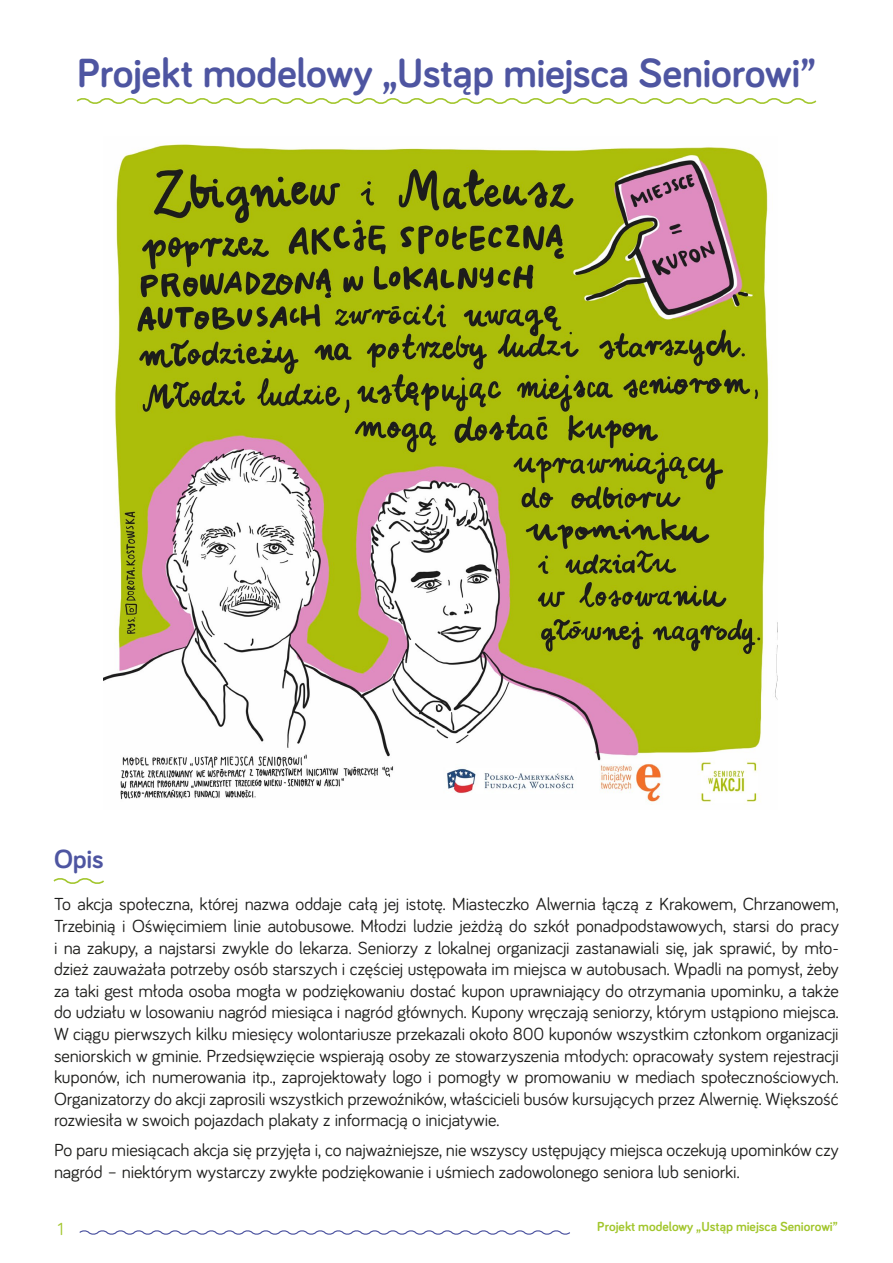
<style>
.page{position:relative;width:893px;height:1263px;background:#fff}
.page>*{position:absolute;margin:0;border:0;box-sizing:border-box;transform-origin:0 0}
.t1{font:700 42px "Bariol";letter-spacing:-.01em;color:#4e55a1}
.t2{font:700 27px "Bariol";color:#4e55a1}
.t3{font:18px/21.6px "Bariol";letter-spacing:-.01em;color:#1d1d1b;text-align:justify}
.t4{font:18px "Bariol";color:#a2c62c}
.t5{font:700 13.5px "Bariol";color:#a2c62c}
</style>
<div class="page">
<svg style="left:79px;top:1230px;width:491px;height:5px"></svg>
<svg style="left:53px;top:878px;width:51px;height:6px"></svg>
<img style="left:104px;top:144px;width:673px;height:660px">
<svg style="left:76px;top:98px;width:741px;height:6px"></svg>
<h1 class="t1" style="left:77px;top:45px;width:740px">Projekt modelowy „Ustąp miejsca Seniorowi”</h1>
<h2 class="t2" style="left:54px;top:840px;width:51px">Opis</h2>
<p class="t3" style="left:54px;top:892px;width:786px">To akcja społeczna, której nazwa oddaje całą jej istotę. Miasteczko Alwernia łączą z Krakowem, Chrzanowem, Trzebinią i Oświęcimiem linie autobusowe. Młodzi ludzie jeżdżą do szkół ponadpodstawowych, starsi do pracy i na zakupy, a najstarsi zwykle do lekarza. Seniorzy z lokalnej organizacji zastanawiali się, jak sprawić, by mło&shy;dzież zauważała potrzeby osób starszych i częściej ustępowała im miejsca w autobusach. Wpadli na pomysł, żeby za taki gest młoda osoba mogła w podziękowaniu dostać kupon uprawniający do otrzymania upominku, a także do udziału w losowaniu nagród miesiąca i nagród głównych. Kupony wręczają seniorzy, którym ustąpiono miejsca.<br>W ciągu pierwszych kilku miesięcy wolontariusze przekazali około 800 kuponów wszystkim członkom organizacji seniorskich w gminie. Przedsięwzięcie wspierają osoby ze stowarzyszenia młodych: opracowały system rejestracji kuponów, ich numerowania itp., zaprojektowały logo i pomogły w promowaniu w mediach społecznościowych.<br>Organizatorzy do akcji zaprosili wszystkich przewoźników, właścicieli busów kursujących przez Alwernię. Większość rozwiesiła w swoich pojazdach plakaty z informacją o inicjatywie.</p>
<p class="t3" style="left:54px;top:1139px;width:786px">Po paru miesiącach akcja się przyjęła i, co najważniejsze, nie wszyscy ustępujący miejsca oczekują upominków czy nagród – niektórym wystarczy zwykłe podziękowanie i uśmiech zadowolonego seniora lub seniorki.</p>
<p class="t4" style="left:57px;top:1216px;width:8px">1</p>
<p class="t5" style="left:597px;top:1217px;width:242px">Projekt modelowy „Ustąp miejsca Seniorowi”</p>
</div>
